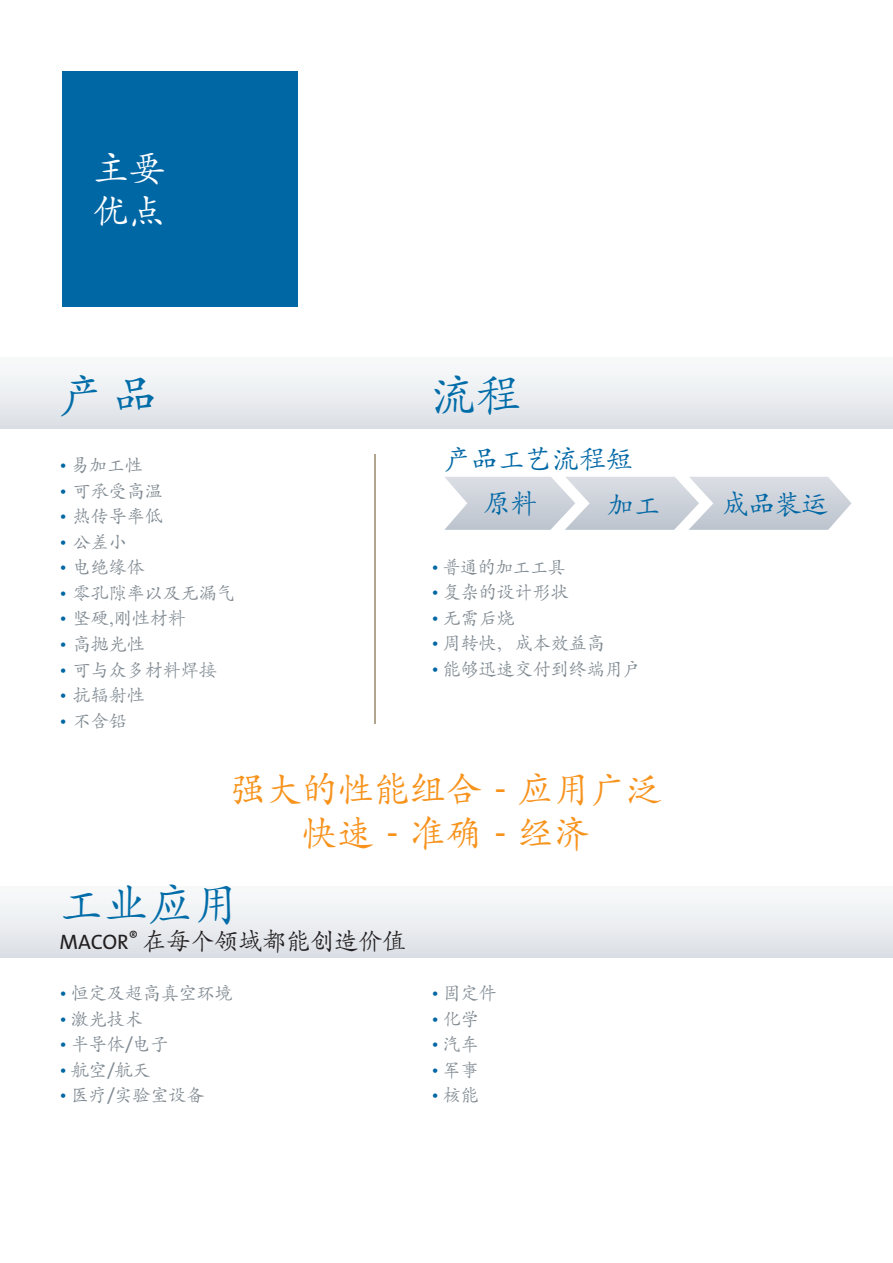
<style>
.page{position:relative;width:893px;height:1263px;background:#fff}
.page>*{position:absolute;margin:0;border:0;box-sizing:border-box;transform-origin:0 0}
.t1{font:45px "SIL Kai Reg Jian";color:#006ca8}
.t2{font:36px/43.2px "SIL Kai Reg Jian";color:#f7931d;text-align:center}
.t3{font:36px/43.2px "SIL Kai Reg Jian";color:#fff}
.t4{font:27px/43.7px "SIL Kai Reg Jian";color:#0067a5}
.t5{font:24px "SIL Kai Reg Jian";color:#231f20}
.t6{font:18px "SIL Kai Reg Jian";color:#7f8991}
.t7{font:18px "SIL Kai Reg Jian";letter-spacing:-.03em;color:#7f8991}
.s1{font-family:"The Sans B5 Plain";color:#0067a5}
.s2{font-family:"The Sans B5 Plain"}
.s3{font-family:"The Sans B5 Plain";font-size:21px}
</style>
<div class="page">
<div style="left:62px;top:71px;width:235px;height:236px;background:#0067a5"></div>
<hr style="left:374px;top:454px;width:2px;height:269px;background:#b0a690">
<svg style="left:673px;top:477px;width:40px;height:53px"></svg>
<svg style="left:549px;top:477px;width:41px;height:53px"></svg>
<h2 class="t3" style="left:94px;top:143px;width:73px">主要优点</h2>
<h1 class="t1" style="left:60px;top:365px;width:100px">产 品</h1>
<p class="t6" style="left:60px;top:453px;width:85px"><span class="s1">•</span> 易加工性</p>
<p class="t6" style="left:60px;top:479px;width:105px"><span class="s1">•</span> 可承受高温</p>
<p class="t6" style="left:60px;top:504px;width:105px"><span class="s1">•</span> 热传导率低</p>
<p class="t6" style="left:60px;top:530px;width:69px"><span class="s1">•</span> 公差小</p>
<p class="t6" style="left:60px;top:555px;width:87px"><span class="s1">•</span> 电绝缘体</p>
<p class="t6" style="left:60px;top:581px;width:177px"><span class="s1">•</span> 零孔隙率以及无漏气</p>
<p class="t6" style="left:60px;top:606px;width:128px"><span class="s1">•</span> 坚硬,刚性材料</p>
<p class="t6" style="left:60px;top:632px;width:87px"><span class="s1">•</span> 高抛光性</p>
<p class="t6" style="left:60px;top:657px;width:159px"><span class="s1">•</span> 可与众多材料焊接</p>
<p class="t6" style="left:60px;top:683px;width:87px"><span class="s1">•</span> 抗辐射性</p>
<p class="t6" style="left:60px;top:708px;width:69px"><span class="s1">•</span> 不含铅</p>
<h1 class="t1" style="left:432px;top:365px;width:91px">流程</h1>
<h3 class="t4" style="left:484px;top:435px;width:151px;text-indent:-39px">产品工艺流程短原料</h3>
<h3 class="t4" style="left:607px;top:481px;width:55px">加工</h3>
<h3 class="t4" style="left:722px;top:481px;width:108px">成品装运</h3>
<p class="t7" style="left:432px;top:555px;width:136px"><span class="s1">•</span> 普通的加工工具</p>
<p class="t6" style="left:432px;top:580px;width:139px"><span class="s1">•</span> 复杂的设计形状</p>
<p class="t6" style="left:432px;top:606px;width:85px"><span class="s1">•</span> 无需后烧</p>
<p class="t6" style="left:432px;top:631px;width:175px"><span class="s1">•</span> 周转快，成本效益高</p>
<p class="t6" style="left:432px;top:657px;width:211px"><span class="s1">•</span> 能够迅速交付到终端用户</p>
<h2 class="t2" style="left:231px;top:765px;width:433px">强大的性能组合 <span class="s2">-</span> 应用广泛快速 <span class="s2">-</span> 准确 <span class="s2">-</span> 经济</h2>
<h1 class="t1" style="left:60px;top:874px;width:181px">工业应用</h1>
<h3 class="t5" style="left:60px;top:925px;width:349px"><span class="s3">MACOR</span><sup>®</sup> 在每个领域都能创造价值</h3>
<p class="t6" style="left:60px;top:981px;width:175px"><span class="s1">•</span> 恒定及超高真空环境</p>
<p class="t6" style="left:60px;top:1007px;width:85px"><span class="s1">•</span> 激光技术</p>
<p class="t6" style="left:60px;top:1032px;width:111px"><span class="s1">•</span> 半导体<span class="s2">/</span>电子</p>
<p class="t6" style="left:60px;top:1058px;width:93px"><span class="s1">•</span> 航空<span class="s2">/</span>航天</p>
<p class="t6" style="left:60px;top:1083px;width:147px"><span class="s1">•</span> 医疗<span class="s2">/</span>实验室设备</p>
<p class="t6" style="left:432px;top:981px;width:67px"><span class="s1">•</span> 固定件</p>
<p class="t6" style="left:432px;top:1007px;width:49px"><span class="s1">•</span> 化学</p>
<p class="t6" style="left:432px;top:1032px;width:49px"><span class="s1">•</span> 汽车</p>
<p class="t6" style="left:432px;top:1058px;width:49px"><span class="s1">•</span> 军事</p>
<p class="t6" style="left:432px;top:1083px;width:49px"><span class="s1">•</span> 核能</p>
</div>
